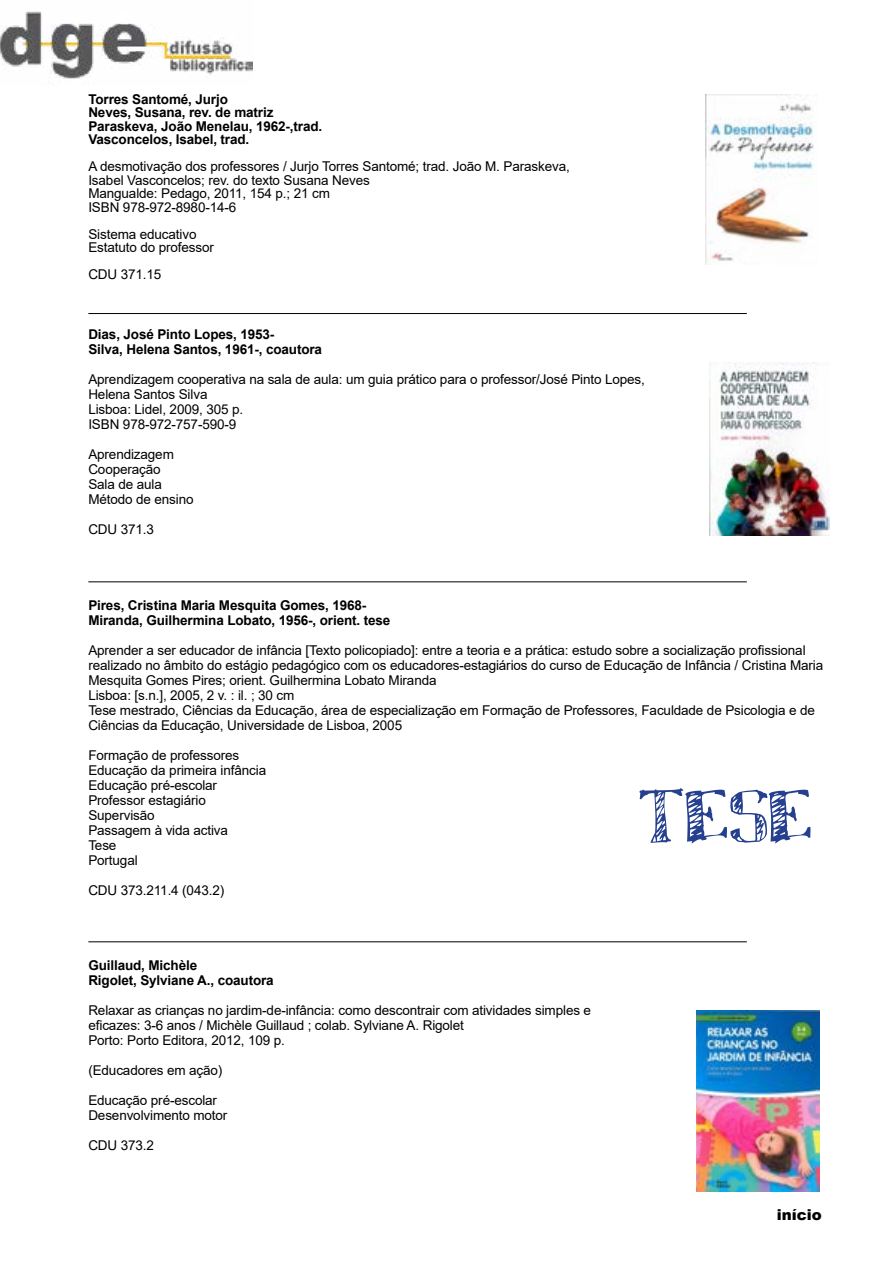
<style>
.page{position:relative;width:893px;height:1263px;background:#fff}
.page>*{position:absolute;margin:0;border:0;box-sizing:border-box;transform-origin:0 0}
.t1{font:72px "Sketchy";color:#25408f}
.t2{font:900 15px "Arial";color:#000}
.t3{font:13.5px/15px "Arial";letter-spacing:-.01em;color:#000}
.t4{font:700 13.5px/13.5px "Arial";letter-spacing:-.01em;color:#000}
</style>
<div class="page">
<hr style="left:88px;top:582px;width:659px;height:1px;background:#000">
<img style="left:0;top:11px;width:253px;height:68px">
<hr style="left:88px;top:313px;width:659px;height:1px;background:#000">
<img style="left:710px;top:362px;width:120px;height:174px">
<img style="left:696px;top:1011px;width:123px;height:180px">
<img style="left:706px;top:94px;width:109px;height:171px">
<hr style="left:88px;top:941px;width:659px;height:1px;background:#000">
<p class="t4" style="left:88px;top:93px;width:235px">Torres Santomé, Jurjo<br>Neves, Susana, rev. de matriz<br>Paraskeva, João Menelau, 1962-,trad.<br>Vasconcelos, Isabel, trad.</p>
<p class="t3" style="left:88px;top:160px;width:483px;line-height:13.5px">A desmotivação dos professores / Jurjo Torres Santomé; trad. João M. Paraskeva, Isabel Vasconcelos; rev. do texto Susana Neves<br>Mangualde: Pedago, 2011, 154 p.; 21 cm<br>ISBN 978-972-8980-14-6</p>
<p class="t3" style="left:88px;top:227px;width:127px;line-height:13.5px">Sistema educativo<br>Estatuto do professor</p>
<p class="t3" style="left:88px;top:267px;width:75px">CDU 371.15</p>
<p class="t4" style="left:88px;top:327px;width:235px;line-height:15px">Dias, José Pinto Lopes, 1953-<br>Silva, Helena Santos, 1961-, coautora</p>
<p class="t3" style="left:88px;top:372px;width:558px">Aprendizagem cooperativa na sala de aula: um guia prático para o professor/José Pinto Lopes, Helena Santos Silva<br>Lisboa: Lidel, 2009, 305 p.<br>ISBN 978-972-757-590-9</p>
<p class="t3" style="left:88px;top:447px;width:107px">Aprendizagem<br>Cooperação<br>Sala de aula<br>Método de ensino</p>
<p class="t3" style="left:88px;top:522px;width:67px">CDU 371.3</p>
<p class="t4" style="left:88px;top:597px;width:303px;line-height:15px">Pires, Cristina Maria Mesquita Gomes, 1968-<br>Miranda, Guilhermina Lobato, 1956-, orient. tese</p>
<p class="t3" style="left:88px;top:642px;width:736px">Aprender a ser educador de infância [Texto policopiado]: entre a teoria e a prática: estudo sobre a socialização profissional realizado no âmbito do estágio pedagógico com os educadores-estagiários do curso de Educação de Infância / Cristina Maria Mesquita Gomes Pires; orient. Guilhermina Lobato Miranda<br>Lisboa: [s.n.], 2005, 2 v. : il. ; 30 cm<br>Tese mestrado, Ciências da Educação, área de especialização em Formação de Professores, Faculdade de Psicologia e de Ciências da Educação, Universidade de Lisboa, 2005</p>
<p class="t3" style="left:88px;top:747px;width:179px">Formação de professores<br>Educação da primeira infância<br>Educação pré-escolar<br>Professor estagiário<br>Supervisão<br>Passagem à vida activa<br>Tese<br>Portugal</p>
<p class="t3" style="left:88px;top:882px;width:137px">CDU 373.211.4 (043.2)</p>
<h1 class="t1" style="left:639px;top:771px;width:176px">TESE</h1>
<p class="t4" style="left:88px;top:957px;width:187px;line-height:15px">Guillaud, Michèle<br>Rigolet, Sylviane A., coautora</p>
<p class="t3" style="left:88px;top:1002px;width:504px">Relaxar as crianças no jardim-de-infância: como descontrair com atividades simples e eficazes: 3-6 anos / Michèle Guillaud ; colab. Sylviane A. Rigolet<br>Porto: Porto Editora, 2012, 109 p.</p>
<p class="t3" style="left:88px;top:1062px;width:135px">(Educadores em ação)</p>
<p class="t3" style="left:88px;top:1092px;width:141px">Educação pré-escolar<br>Desenvolvimento motor</p>
<p class="t3" style="left:88px;top:1137px;width:67px">CDU 373.2</p>
<p class="t2" style="left:777px;top:1203px;width:47px">início</p>
</div>
